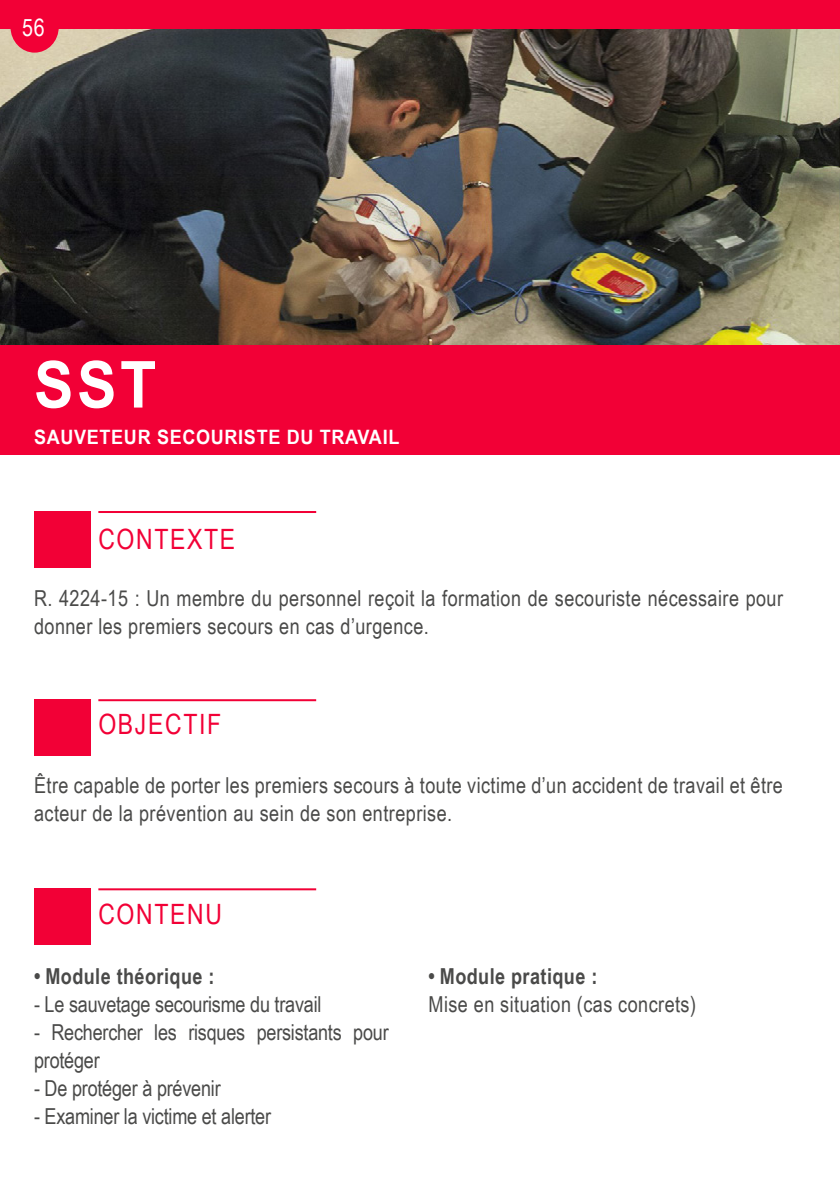
<style>
.page{position:relative;width:840px;height:1191px;background:#fff}
.page>*{position:absolute;margin:0;border:0;box-sizing:border-box;transform-origin:0 0}
.t1{font:700 64.8px "Arial Narrow";color:#fff;scale:1.11 1}
.t2{font:28px "Arial Narrow";letter-spacing:.06em;color:#f20036}
.t3{font:24px "Arial Narrow";color:#fff}
.t4{font:22px/28px "Arial Narrow";letter-spacing:.02em;color:#4a4a49}
.t5{font:22px/28px "Arial Narrow";letter-spacing:-.01em;color:#4a4a49}
.t6{font:700 22px "Arial Narrow";letter-spacing:.02em;color:#4a4a49}
.t7{font:700 19.8px "Arial Narrow";letter-spacing:.03em;color:#fff;scale:1.11 1}
</style>
<div class="page">
<img style="left:0;top:28px;width:839px;height:317px">
<div style="left:0;top:345px;width:839px;height:109px;background:#f20036"></div>
<div style="left:34px;top:511px;width:57px;height:57px;background:#f20036"></div>
<hr style="left:98px;top:511px;width:218px;height:2px;background:#f20036">
<div style="left:34px;top:699px;width:57px;height:57px;background:#f20036"></div>
<hr style="left:98px;top:699px;width:218px;height:2px;background:#f20036">
<div style="left:34px;top:888px;width:57px;height:57px;background:#f20036"></div>
<hr style="left:98px;top:888px;width:218px;height:2px;background:#f20036">
<div style="left:0;top:0;width:839px;height:28px;background:#f20036"></div>
<div style="left:10px;top:1px;width:49px;height:52px;background:#f20036;border-radius:50%"></div>
<p class="t3" style="left:22px;top:10px;width:24px">56</p>
<h1 class="t1" style="left:34px;top:336px;width:111px">SST</h1>
<p class="t7" style="left:34px;top:421px;width:330px">SAUVETEUR SECOURISTE DU TRAVAIL</p>
<p class="t2" style="left:98px;top:519px;width:138px">CONTEXTE</p>
<p class="t4" style="left:34px;top:583px;width:750px">R. 4224-15 : Un membre du personnel reçoit la formation de secouriste nécessaire pour donner les premiers secours en cas d’urgence.</p>
<p class="t2" style="left:98px;top:703px;width:124px">OBJECTIF</p>
<p class="t4" style="left:34px;top:770px;width:750px">Être capable de porter les premiers secours à toute victime d’un accident de travail et être acteur de la prévention au sein de son entreprise.</p>
<p class="t2" style="left:98px;top:893px;width:125px">CONTENU</p>
<p class="t6" style="left:34px;top:959px;width:182px">• Module théorique :</p>
<p class="t5" style="left:34px;top:989px;width:289px">- Le sauvetage secourisme du travail</p>
<p class="t5" style="left:34px;top:1017px;width:356px">- Rechercher les risques persistants pour protéger</p>
<p class="t5" style="left:34px;top:1073px;width:188px">- De protéger à prévenir</p>
<p class="t5" style="left:34px;top:1101px;width:238px">- Examiner la victime et alerter</p>
<p class="t6" style="left:428px;top:959px;width:170px">• Module pratique :</p>
<p class="t4" style="left:428px;top:989px;width:269px">Mise en situation (cas concrets)</p>
</div>
